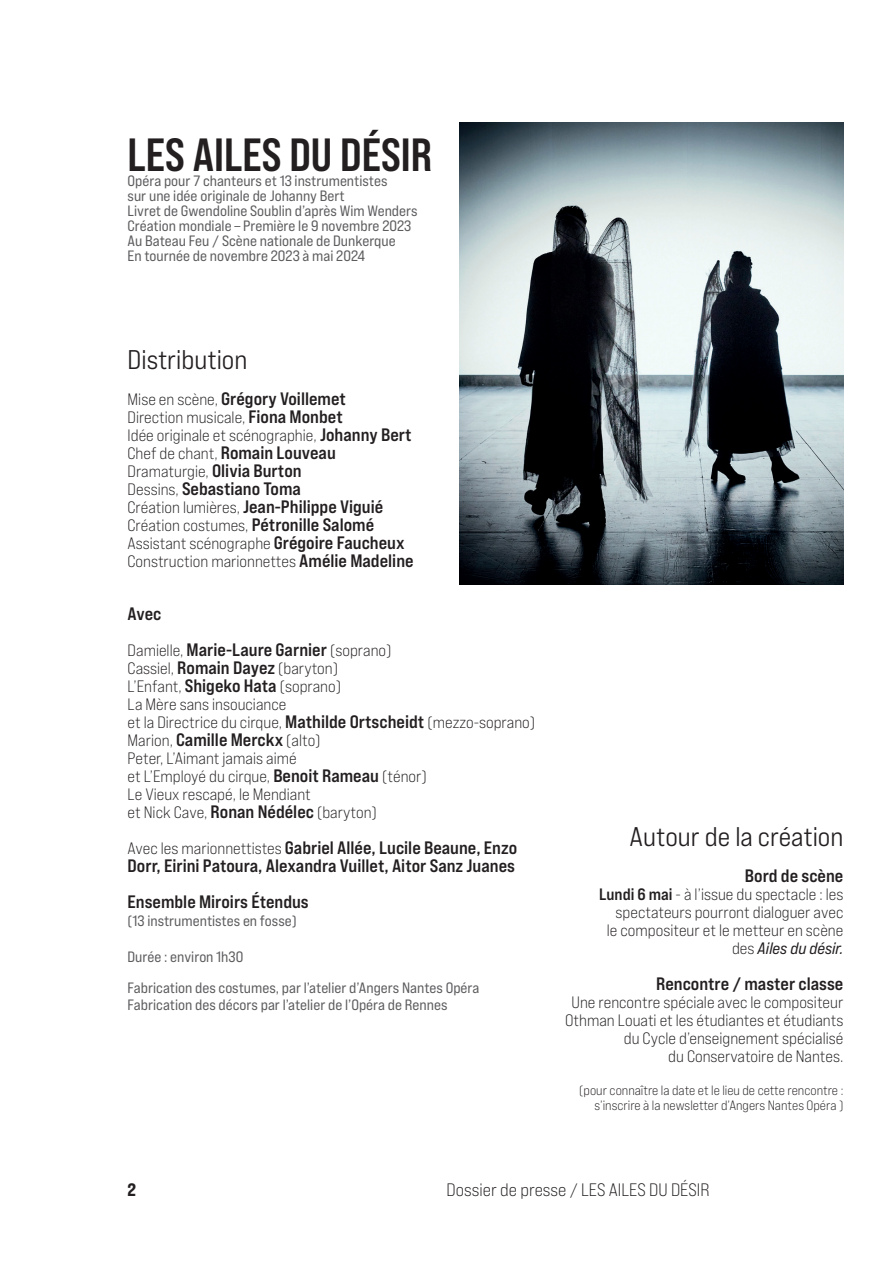
<style>
.page{position:relative;width:893px;height:1263px;background:#fff}
.page>*{position:absolute;margin:0;border:0;box-sizing:border-box;transform-origin:0 0}
.t1{font:46.5px "Bebas Neue Pro Sm E Bd";color:#231f20}
.t2{font:27px "Bebas Neue Pro Exp Md";color:#231f20}
.t3{font:18px/18px "Bebas Neue Pro Exp Bd";color:#231f20}
.t4{font:18px "Bebas Neue Pro Exp Bk";color:#231f20}
.t5{font:18px "Bebas Neue Pro Exp Eb";color:#231f20}
.t6{font:16.5px/18px "Bebas Neue Pro Exp Bk";color:#231f20}
.t7{font:16.5px "Bebas Neue Pro Exp It";color:#231f20}
.t8{font:15px/15px "Bebas Neue Pro Exp Rg";color:#5c5c5f}
.t9{font:13.5px/15px "Bebas Neue Pro Exp Bk";color:#231f20;text-align:right}
.s1{font-family:"Bebas Neue Pro Exp Bk";font-size:16.5px}
.s2{font-family:"Bebas Neue Pro Exp Bd";font-size:18px}
.s3{font-family:"Bebas Neue Pro Exp Bd"}
.s4{font-family:"Bebas Neue Pro Exp Bk"}
</style>
<div class="page">
<img style="left:459px;top:122px;width:384px;height:463px">
<h1 class="t1" style="left:128px;top:127px;width:306px">LES AILES DU DÉSIR</h1>
<p class="t8" style="left:128px;top:173px;width:292px">Opéra pour 7 chanteurs et 13 instrumentistes<br>sur une idée originale de Johanny Bert<br>Livret de Gwendoline Soublin d’après Wim Wenders Création mondiale – Première le 9 novembre 2023<br>Au Bateau Feu / Scène nationale de Dunkerque<br>En tournée de novembre 2023 à mai 2024</p>
<h2 class="t2" style="left:128px;top:343px;width:121px">Distribution</h2>
<p class="t3" style="left:128px;top:389px;width:220px"><span class="s1">Mise en scène,</span> Grégory Voillemet</p>
<p class="t6" style="left:128px;top:408px;width:285px">Direction musicale, <span class="s2">Fiona Monbet<br></span>Idée originale et scénographie, <span class="s2">Johanny Bert</span></p>
<p class="t3" style="left:128px;top:443px;width:210px"><span class="s1">Chef de chant,</span> Romain Louveau</p>
<p class="t6" style="left:128px;top:462px;width:176px">Dramaturgie, <span class="s2">Olivia Burton</span></p>
<p class="t3" style="left:128px;top:479px;width:257px"><span class="s1">Dessins,</span> Sebastiano Toma<br><span class="s1">Création lumières,</span> Jean-Philippe Viguié</p>
<p class="t6" style="left:128px;top:516px;width:288px">Création costumes, <span class="s2">Pétronille Salomé<br></span>Assistant scénographe <span class="s2">Grégoire Faucheux<br></span>Construction marionnettes <span class="s2">Amélie Madeline</span></p>
<p class="t3" style="left:128px;top:604px;width:35px">Avec</p>
<p class="t6" style="left:128px;top:640px;width:409px">Damielle, <span class="s2">Marie-Laure Garnier</span> (soprano)<br>Cassiel, <span class="s2">Romain Dayez</span> (baryton)<br>L’Enfant, <span class="s2">Shigeko Hata</span> (soprano)<br>La Mère sans insouciance<br>et la Directrice du cirque, <span class="s2">Mathilde Ortscheidt</span> (mezzo-soprano)<br>Marion, <span class="s2">Camille Merckx</span> (alto)<br>Peter, L’Aimant jamais aimé<br>et L’Employé du cirque, <span class="s2">Benoit Rameau</span> (ténor)<br>Le Vieux rescapé, le Mendiant<br>et Nick Cave, <span class="s2">Ronan Nédélec</span> (baryton)</p>
<p class="t3" style="left:128px;top:838px;width:391px"><span class="s1">Avec les marionnettistes</span> Gabriel Allée, Lucile Beaune, Enzo<br>Dorr, Eirini Patoura, Alexandra Vuillet, Aitor Sanz Juanes</p>
<p class="t3" style="left:128px;top:892px;width:183px">Ensemble Miroirs Étendus</p>
<p class="t8" style="left:128px;top:913px;width:171px">(13 instrumentistes en fosse)</p>
<p class="t8" style="left:128px;top:940px;width:353px;line-height:31.5px">Durée : environ 1h30<br>Fabrication des costumes, par l’atelier d’Angers Nantes Opéra</p>
<p class="t8" style="left:128px;top:997px;width:321px">Fabrication des décors par l’atelier de l’Opéra de Rennes</p>
<h2 class="t2" style="left:630px;top:820px;width:215px">Autour de la création</h2>
<p class="t3" style="left:745px;top:867px;width:100px">Bord de scène</p>
<p class="t6" style="left:599px;top:885px;width:246px;text-align:right"><span class="s3">Lundi 6 mai</span> - à l’issue du spectacle : les spectateurs pourront dialoguer avec<br>le compositeur et le metteur en scène</p>
<p class="t7" style="left:732px;top:938px;width:113px"><span class="s4">des</span> Ailes du désir.</p>
<p class="t3" style="left:656px;top:975px;width:189px">Rencontre / master classe</p>
<p class="t6" style="left:565px;top:993px;width:280px;text-align:right">Une rencontre spéciale avec le compositeur Othman Louati et les étudiantes et étudiants du Cycle d’enseignement spécialisé<br>du Conservatoire de Nantes.</p>
<p class="t9" style="left:579px;top:1083px;width:266px">(pour connaître la date et le lieu de cette rencontre : s’inscrire à la newsletter d’Angers Nantes Opéra )</p>
<p class="t5" style="left:128px;top:1178px;width:10px">2</p>
<p class="t4" style="left:446px;top:1179px;width:264px">Dossier de presse / LES AILES DU DÉSIR</p>
</div>
